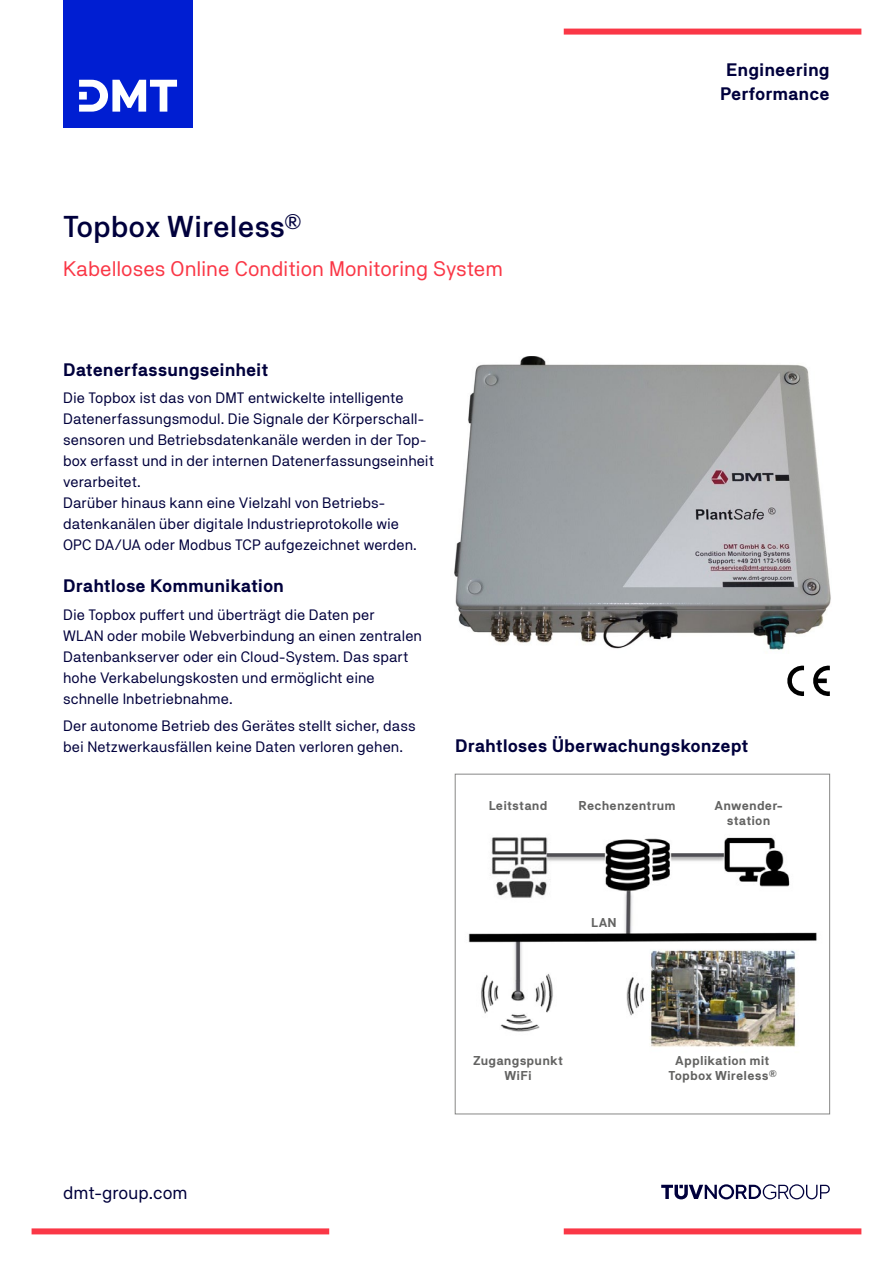
<style>
.page{position:relative;width:893px;height:1263px;background:#fff}
.page>*{position:absolute;margin:0;border:0;box-sizing:border-box;transform-origin:0 0}
.t1{font:500 30px "TNG Pro";color:#00003c}
.t2{font:21px "TNG Pro";letter-spacing:-.005em;color:#fa3746}
.t3{font:700 18px/24px "TNG Pro";letter-spacing:-.005em;color:#00003c;text-align:center}
.t4{font:18px "TNG Pro";color:#00003c}
.t5{font:15px/21px "TNG Pro";color:#00003c}
.t6{font:700 12.75px/15px "TNG Pro";letter-spacing:.01em;color:#636362;text-align:center}
</style>
<div class="page">
<img style="left:454px;top:356px;width:377px;height:294px">
<img style="left:468px;top:837px;width:349px;height:210px">
<div style="left:455px;top:774px;width:375px;height:340px;border:1px solid #878786"></div>
<svg style="left:661px;top:1184px;width:169px;height:15px"></svg>
<svg style="left:787px;top:665px;width:17px;height:31px"></svg>
<svg style="left:813px;top:665px;width:17px;height:31px"></svg>
<div style="left:564px;top:29px;width:297px;height:6px;background:#fa3746"></div>
<div style="left:564px;top:1228px;width:297px;height:6px;background:#fa3746"></div>
<div style="left:32px;top:1228px;width:297px;height:6px;background:#fa3746"></div>
<div style="left:63px;top:0;width:130px;height:128px;background:#001ed2"></div>
<svg style="left:79px;top:80px;width:98px;height:32px"></svg>
<h1 class="t1" style="left:63px;top:208px;width:240px">Topbox Wireless<sup>®</sup></h1>
<h2 class="t2" style="left:63px;top:257px;width:441px">Kabelloses Online Condition Monitoring System</h2>
<p class="t3" style="left:720px;top:57px;width:111px">Engineering<br>Performance</p>
<p class="t3" style="left:63px;top:357px;width:207px">Datenerfassungseinheit</p>
<p class="t5" style="left:63px;top:387px;width:372px">Die Topbox ist das von DMT entwickelte intelligente Datenerfassungsmodul. Die Signale der Körperschall&shy;sensoren und Betriebsdatenkanäle werden in der Top&shy;box erfasst und in der internen Datenerfassungseinheit verarbeitet.<br>Darüber hinaus kann eine Vielzahl von Betriebs&shy;datenkanälen über digitale Industrieprotokolle wie<br>OPC DA/UA oder Modbus TCP aufgezeichnet werden.</p>
<p class="t3" style="left:63px;top:574px;width:222px">Drahtlose Kommunikation</p>
<p class="t5" style="left:63px;top:604px;width:360px">Die Topbox puffert und überträgt die Daten per<br>WLAN oder mobile Webverbindung an einen zentralen Datenbankserver oder ein Cloud-System. Das spart hohe Verkabelungskosten und ermöglicht eine schnelle Inbetriebnahme.</p>
<p class="t5" style="left:63px;top:715px;width:354px">Der autonome Betrieb des Gerätes stellt sicher, dass bei Netzwerkausfällen keine Daten verloren gehen.</p>
<p class="t3" style="left:455px;top:733px;width:295px">Drahtloses Überwachungskonzept</p>
<p class="t6" style="left:489px;top:797px;width:60px">Leitstand</p>
<p class="t6" style="left:579px;top:797px;width:99px">Rechenzentrum</p>
<p class="t6" style="left:715px;top:797px;width:69px">Anwender&shy;station</p>
<p class="t6" style="left:591px;top:914px;width:27px">LAN</p>
<p class="t4" style="left:63px;top:1182px;width:126px">dmt-group.com</p>
<p class="t6" style="left:473px;top:1052px;width:92px">Zugangspunkt<br>WiFi</p>
<p class="t6" style="left:668px;top:1052px;width:110px">Applikation mit<br>Topbox Wireless<sup>®</sup></p>
</div>
